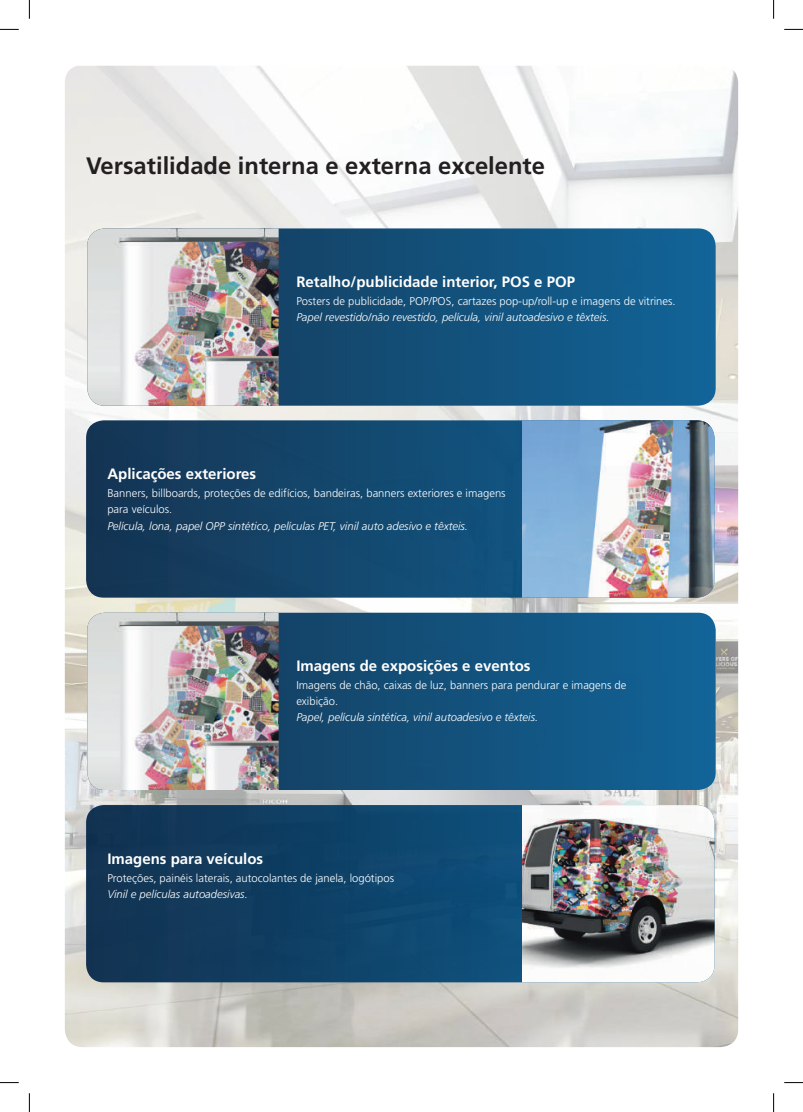
<style>
.page{position:relative;width:803px;height:1112px;background:#fff}
.page>*{position:absolute;margin:0;border:0;box-sizing:border-box;transform-origin:0 0}
.t1{font:700 23.75px "Frutiger";color:#231f20}
.t2{font:700 15px "Frutiger";color:#fff}
.t3{font:300 11.25px/16.2px "Frutiger";color:#fff}
.t4{font:italic 300 11.25px "Frutiger";color:#fff}
</style>
<div class="page">
<img style="left:65px;top:66px;width:673px;height:980px">
<svg style="left:86px;top:420px;width:628px;height:177px"></svg>
<img style="left:522px;top:420px;width:192px;height:177px">
<svg style="left:86px;top:804px;width:628px;height:178px"></svg>
<img style="left:522px;top:804px;width:192px;height:178px">
<svg style="left:87px;top:228px;width:629px;height:177px"></svg>
<img style="left:87px;top:228px;width:192px;height:177px">
<svg style="left:87px;top:612px;width:629px;height:177px"></svg>
<img style="left:87px;top:612px;width:192px;height:177px">
<svg style="left:0;top:29px;width:19px;height:1px"></svg>
<svg style="left:784px;top:29px;width:19px;height:1px"></svg>
<svg style="left:0;top:1082px;width:19px;height:1px"></svg>
<svg style="left:784px;top:1082px;width:19px;height:1px"></svg>
<svg style="left:29px;top:0;width:1px;height:19px"></svg>
<svg style="left:29px;top:1093px;width:1px;height:18px"></svg>
<svg style="left:773px;top:0;width:1px;height:19px"></svg>
<svg style="left:773px;top:1093px;width:1px;height:18px"></svg>
<h1 class="t1" style="left:86px;top:151px;width:460px">Versatilidade interna e externa excelente</h1>
<h2 class="t2" style="left:296px;top:273px;width:280px">Retalho/publicidade interior, POS e POP</h2>
<p class="t3" style="left:296px;top:293px;width:381px">Posters de publicidade, POP/POS, cartazes pop-up/roll-up e imagens de vitrines.</p>
<p class="t4" style="left:296px;top:311px;width:315px">Papel revestido/não revestido, película, vinil autoadesivo e têxteis.</p>
<h2 class="t2" style="left:107px;top:465px;width:150px">Aplicações exteriores</h2>
<p class="t3" style="left:107px;top:485px;width:400px">Banners, billboards, proteções de edifícios, bandeiras, banners exteriores e imagens para veículos.</p>
<p class="t4" style="left:107px;top:519px;width:362px">Película, lona, papel OPP sintético, películas PET, vinil auto adesivo e têxteis.</p>
<h2 class="t2" style="left:296px;top:656px;width:236px">Imagens de exposições e eventos</h2>
<p class="t3" style="left:296px;top:676px;width:332px">Imagens de chão, caixas de luz, banners para pendurar e imagens de exibição.</p>
<p class="t4" style="left:296px;top:710px;width:243px">Papel, película sintética, vinil autoadesivo e têxteis.</p>
<h2 class="t2" style="left:107px;top:849px;width:157px">Imagens para veículos</h2>
<p class="t3" style="left:107px;top:869px;width:288px">Proteções, painéis laterais, autocolantes de janela, logótipos</p>
<p class="t4" style="left:107px;top:887px;width:142px">Vinil e películas autoadesivas.</p>
</div>
